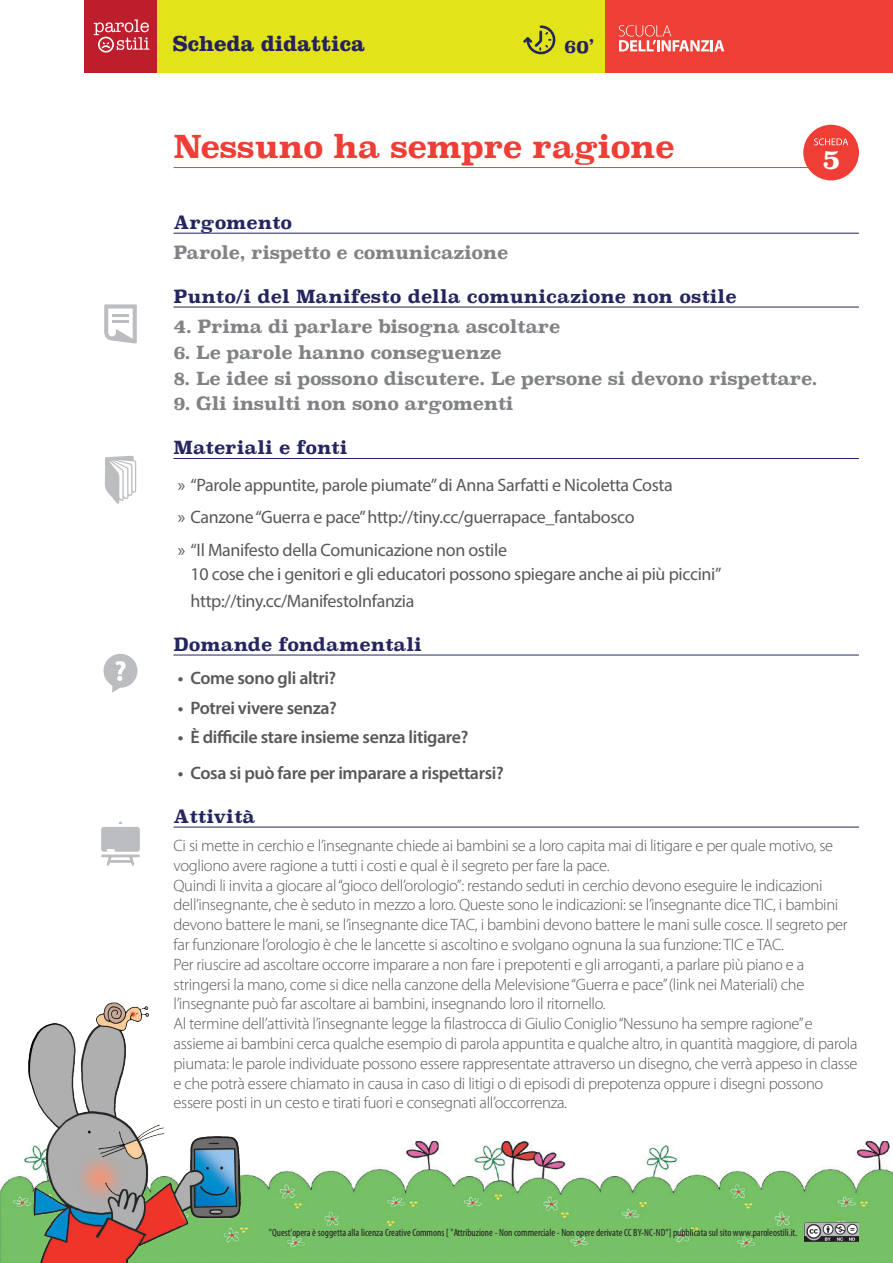
<style>
.page{position:relative;width:893px;height:1263px;background:#fff}
.page>*{position:absolute;margin:0;border:0;box-sizing:border-box;transform-origin:0 0}
.titolo{font:700 31.5px "Superclarendon";letter-spacing:-.02em;color:#ee3e35}
.t1{font:700 26.25px "Superclarendon";color:#fff}
.t2{font:700 22.5px "Clarendon LT Std";color:#252161}
.t3{font:18px/24px "Myriad Pro";letter-spacing:-.02em;color:#57585a}
.Materia_Principio{font:700 18px "Superclarendon";letter-spacing:-.02em;color:#808285}
.t4{font:600 18px "Myriad Pro";letter-spacing:-.02em;color:#57585a}
.sezioni{font:700 18px "Superclarendon";color:#252560}
.t5{font:700 18px "Superclarendon";color:#252161}
.testo{font:300 16.5px/19.8px "Myriad Pro";letter-spacing:-.02em;color:#57585a}
.t6{font:condensed 10.5px "Myriad Pro";color:#231f20}
</style>
<div class="page">
<div style="left:84px;top:0;width:521px;height:72px;background:#e2e318"></div>
<div style="left:84px;top:0;width:73px;height:72px;background:#be1d2c"></div>
<svg style="left:94px;top:19px;width:55px;height:34px"></svg>
<svg style="left:523px;top:25px;width:33px;height:30px"></svg>
<div style="left:605px;top:0;width:288px;height:72px;background:#ee3e35"></div>
<svg style="left:619px;top:25px;width:105px;height:26px"></svg>
<hr style="left:174px;top:167px;width:666px;height:1px;background:#ee3e35">
<hr style="left:174px;top:233px;width:685px;height:1px;background:#252560">
<hr style="left:174px;top:307px;width:685px;height:1px;background:#252560">
<hr style="left:174px;top:458px;width:685px;height:1px;background:#252560">
<hr style="left:174px;top:655px;width:685px;height:1px;background:#252560">
<hr style="left:174px;top:827px;width:685px;height:1px;background:#252560">
<svg style="left:103px;top:654px;width:35px;height:39px"></svg>
<svg style="left:105px;top:456px;width:31px;height:48px"></svg>
<svg style="left:101px;top:821px;width:39px;height:44px"></svg>
<img style="left:256px;top:1141px;width:637px;height:122px">
<div style="left:803px;top:125px;width:56px;height:55px;background:#ee3e35;border-radius:50%"></div>
<svg style="left:814px;top:138px;width:34px;height:7px"></svg>
<img style="left:0;top:1002px;width:256px;height:261px">
<svg style="left:104px;top:304px;width:33px;height:40px"></svg>
<h3 class="t2" style="left:173px;top:30px;width:193px">Scheda didattica</h3>
<p class="t5" style="left:564px;top:33px;width:31px">60’</p>
<p class="titolo" style="left:174px;top:123px;width:503px">Nessuno ha sempre ragione</p>
<p class="t1" style="left:822px;top:140px;width:19px">5</p>
<p class="sezioni" style="left:174px;top:209px;width:120px">Argomento</p>
<p class="Materia_Principio" style="left:174px;top:239px;width:336px">Parole, rispetto e comunicazione</p>
<p class="sezioni" style="left:174px;top:283px;width:565px">Punto/i del Manifesto della comunicazione non ostile</p>
<p class="Materia_Principio" style="left:174px;top:313px;width:388px">4. Prima di parlare bisogna ascoltare</p>
<p class="Materia_Principio" style="left:174px;top:339px;width:330px">6. Le parole hanno conseguenze</p>
<p class="Materia_Principio" style="left:174px;top:364px;width:646px">8. Le idee si possono discutere. Le persone si devono rispettare.</p>
<p class="Materia_Principio" style="left:174px;top:390px;width:342px">9. Gli insulti non sono argomenti</p>
<p class="sezioni" style="left:174px;top:434px;width:176px">Materiali e fonti</p>
<p class="t3" style="left:178px;top:473px;width:497px">» “Parole appuntite, parole piumate” di Anna Sarfatti e Nicoletta Costa</p>
<p class="t3" style="left:178px;top:505px;width:458px">» Canzone “Guerra e pace” http://tiny.cc/guerrapace_fantabosco</p>
<p class="t3" style="left:191px;top:538px;width:532px;text-indent:-13px">» “Il Manifesto della Comunicazione non ostile<br>10 cose che i genitori e gli educatori possono spiegare anche ai più piccini”</p>
<p class="t3" style="left:191px;top:589px;width:225px">http://tiny.cc/ManifestoInfanzia</p>
<p class="sezioni" style="left:174px;top:631px;width:250px">Domande fondamentali</p>
<p class="t4" style="left:178px;top:667px;width:160px">• Come sono gli altri?</p>
<p class="t4" style="left:178px;top:696px;width:161px">• Potrei vivere senza?</p>
<p class="t4" style="left:178px;top:726px;width:292px">• È difficile stare insieme senza litigare?</p>
<p class="t4" style="left:178px;top:761px;width:328px">• Cosa si può fare per imparare a rispettarsi?</p>
<p class="sezioni" style="left:174px;top:803px;width:83px">Attività</p>
<p class="testo" style="left:174px;top:836px;width:661px">Ci si mette in cerchio e l’insegnante chiede ai bambini se a loro capita mai di litigare e per quale motivo, se vogliono avere ragione a tutti i costi e qual è il segreto per fare la pace.</p>
<p class="testo" style="left:174px;top:875px;width:676px">Quindi li invita a giocare al “gioco dell’orologio”: restando seduti in cerchio devono eseguire le indicazioni dell’insegnante, che è seduto in mezzo a loro. Queste sono le indicazioni: se l’insegnante dice TIC, i bambini devono battere le mani, se l’insegnante dice TAC, i bambini devono battere le mani sulle cosce. Il segreto per far funzionare l’orologio è che le lancette si ascoltino e svolgano ognuna la sua funzione: TIC e TAC.</p>
<p class="testo" style="left:174px;top:955px;width:632px;text-align:justify">Per riuscire ad ascoltare occorre imparare a non fare i prepotenti e gli arroganti, a parlare più piano e a stringersi la mano, come si dice nella canzone della Melevisione “Guerra e pace” (link nei Materiali) che l’insegnante può far ascoltare ai bambini, insegnando loro il ritornello.</p>
<p class="testo" style="left:174px;top:1014px;width:685px">Al termine dell’attività l’insegnante legge la filastrocca di Giulio Coniglio “Nessuno ha sempre ragione” e assieme ai bambini cerca qualche esempio di parola appuntita e qualche altro, in quantità maggiore, di parola piumata: le parole individuate possono essere rappresentate attraverso un disegno, che verrà appeso in classe e che potrà essere chiamato in causa in caso di litigi o di episodi di prepotenza oppure i disegni possono essere posti in un cesto e tirati fuori e consegnati all’occorrenza.</p>
<p class="t6" style="left:269px;top:1227px;width:530px">"Quest'opera è soggetta alla licenza Creative Commons [ "Attribuzione - Non commerciale - Non opere derivate CC BY-NC-ND"] pubblicata sul sito www.paroleostili.it.</p>
</div>
